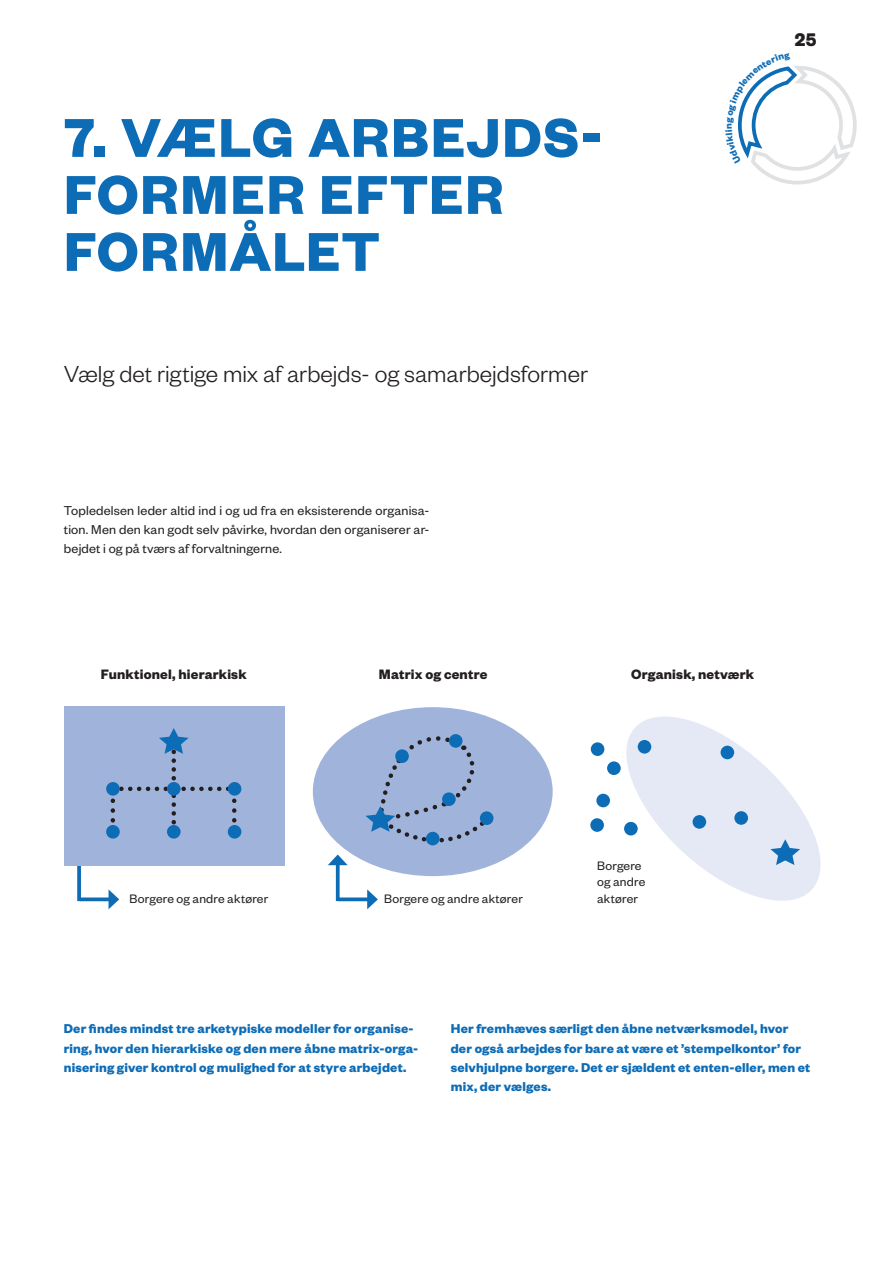
<style>
.page{position:relative;width:893px;height:1263px;background:#fff}
.page>*{position:absolute;margin:0;border:0;box-sizing:border-box;transform-origin:0 0}
.Kapitelbrubrik_A{font:700 60px/57px "Founders Grotesk";letter-spacing:.025em;color:#0d6cb6}
.manchet1{font:300 25.5px "Founders Grotesk";color:#231f20}
.t1{font:700 20.1px "Founders Grotesk";color:#231f20}
.figurrubrik{font:700 15px "Founders Grotesk";letter-spacing:.015em;color:#231f20}
.figurforklaring-bt{font:700 14.1px/19.2px "Founders Grotesk";letter-spacing:.015em;color:#0d6cb6}
.brød{font:14.1px/19.2px "Founders Grotesk";letter-spacing:.01em;color:#231f20;text-align:justify}
.figurrubrik-2{font:13.5px/16.5px "Founders Grotesk";letter-spacing:.015em;color:#231f20}
</style>
<div class="page">
<div style="left:64px;top:706px;width:221px;height:160px;background:#a0b3db"></div>
<div style="left:313px;top:707px;width:240px;height:169px;background:#a0b3db;border-radius:50%"></div>
<svg style="left:617px;top:716px;width:204px;height:185px;fill:#e4e9f5"></svg>
<svg style="left:111px;top:801px;width:4px;height:22px"></svg>
<svg style="left:81px;top:897px;width:28px;height:4px"></svg>
<svg style="left:109px;top:890px;width:10px;height:19px"></svg>
<svg style="left:77px;top:866px;width:4px;height:35px"></svg>
<svg style="left:340px;top:897px;width:27px;height:4px"></svg>
<svg style="left:367px;top:889px;width:11px;height:20px"></svg>
<svg style="left:336px;top:865px;width:4px;height:36px"></svg>
<svg style="left:328px;top:854px;width:20px;height:11px"></svg>
<svg style="left:121px;top:728px;width:115px;height:104px"></svg>
<svg style="left:365px;top:734px;width:125px;height:112px"></svg>
<svg style="left:770px;top:839px;width:30px;height:26px"></svg>
<div style="left:106px;top:782px;width:14px;height:14px;background:#0d6cb6;border-radius:50%"></div>
<div style="left:167px;top:782px;width:14px;height:14px;background:#0d6cb6;border-radius:50%"></div>
<div style="left:228px;top:782px;width:13px;height:14px;background:#0d6cb6;border-radius:50%"></div>
<div style="left:395px;top:749px;width:14px;height:14px;background:#0d6cb6;border-radius:50%"></div>
<div style="left:449px;top:734px;width:13px;height:14px;background:#0d6cb6;border-radius:50%"></div>
<div style="left:442px;top:792px;width:14px;height:14px;background:#0d6cb6;border-radius:50%"></div>
<div style="left:480px;top:811px;width:13px;height:14px;background:#0d6cb6;border-radius:50%"></div>
<div style="left:734px;top:811px;width:14px;height:14px;background:#0d6cb6;border-radius:50%"></div>
<div style="left:693px;top:815px;width:13px;height:14px;background:#0d6cb6;border-radius:50%"></div>
<div style="left:721px;top:746px;width:13px;height:13px;background:#0d6cb6;border-radius:50%"></div>
<div style="left:590px;top:818px;width:14px;height:14px;background:#0d6cb6;border-radius:50%"></div>
<div style="left:624px;top:822px;width:14px;height:13px;background:#0d6cb6;border-radius:50%"></div>
<div style="left:638px;top:740px;width:13px;height:14px;background:#0d6cb6;border-radius:50%"></div>
<div style="left:591px;top:742px;width:13px;height:14px;background:#0d6cb6;border-radius:50%"></div>
<div style="left:596px;top:794px;width:14px;height:13px;background:#0d6cb6;border-radius:50%"></div>
<div style="left:607px;top:761px;width:14px;height:14px;background:#0d6cb6;border-radius:50%"></div>
<div style="left:426px;top:832px;width:14px;height:13px;background:#0d6cb6;border-radius:50%"></div>
<div style="left:106px;top:825px;width:14px;height:13px;background:#0d6cb6;border-radius:50%"></div>
<div style="left:167px;top:825px;width:14px;height:13px;background:#0d6cb6;border-radius:50%"></div>
<div style="left:228px;top:825px;width:13px;height:13px;background:#0d6cb6;border-radius:50%"></div>
<svg style="left:738px;top:66px;width:119px;height:119px"></svg>
<p class="Kapitelbrubrik_A" style="left:64px;top:106px;width:540px">7. VÆLG ARBEJDS-<br>FORMER EFTER<br>FORMÅLET</p>
<p class="manchet1" style="left:64px;top:359px;width:526px">Vælg det rigtige mix af arbejds- og samarbejdsformer</p>
<h3 class="t1" style="left:795px;top:27px;width:23px">25</h3>
<p class="brød" style="left:64px;top:500px;width:367px">Topledelsen leder altid ind i og ud fra en eksisterende organisa&shy;tion. Men den kan godt selv påvirke, hvordan den organiserer ar&shy;bejdet i og på tværs af forvaltningerne.</p>
<p class="figurrubrik" style="left:101px;top:664px;width:147px">Funktionel, hierarkisk</p>
<p class="figurrubrik" style="left:379px;top:664px;width:110px">Matrix og centre</p>
<p class="figurrubrik" style="left:631px;top:664px;width:125px">Organisk, netværk</p>
<p class="figurrubrik-2" style="left:130px;top:889px;width:140px">Borgere og andre aktører</p>
<p class="figurrubrik-2" style="left:384px;top:889px;width:140px">Borgere og andre aktører</p>
<p class="figurrubrik-2" style="left:597px;top:856px;width:50px">Borgere og andre aktører</p>
<p class="figurforklaring-bt" style="left:64px;top:1018px;width:356px">Der findes mindst tre arketypiske modeller for organise&shy;ring, hvor den hierarkiske og den mere åbne matrix-orga&shy;nisering giver kontrol og mulighed for at styre arbejdet.</p>
<p class="figurforklaring-bt" style="left:451px;top:1018px;width:361px">Her fremhæves særligt den åbne netværksmodel, hvor der også arbejdes for bare at være et ’stempelkontor’ for selvhjulpne borgere. Det er sjældent et enten-eller, men et mix, der vælges.</p>
</div>
